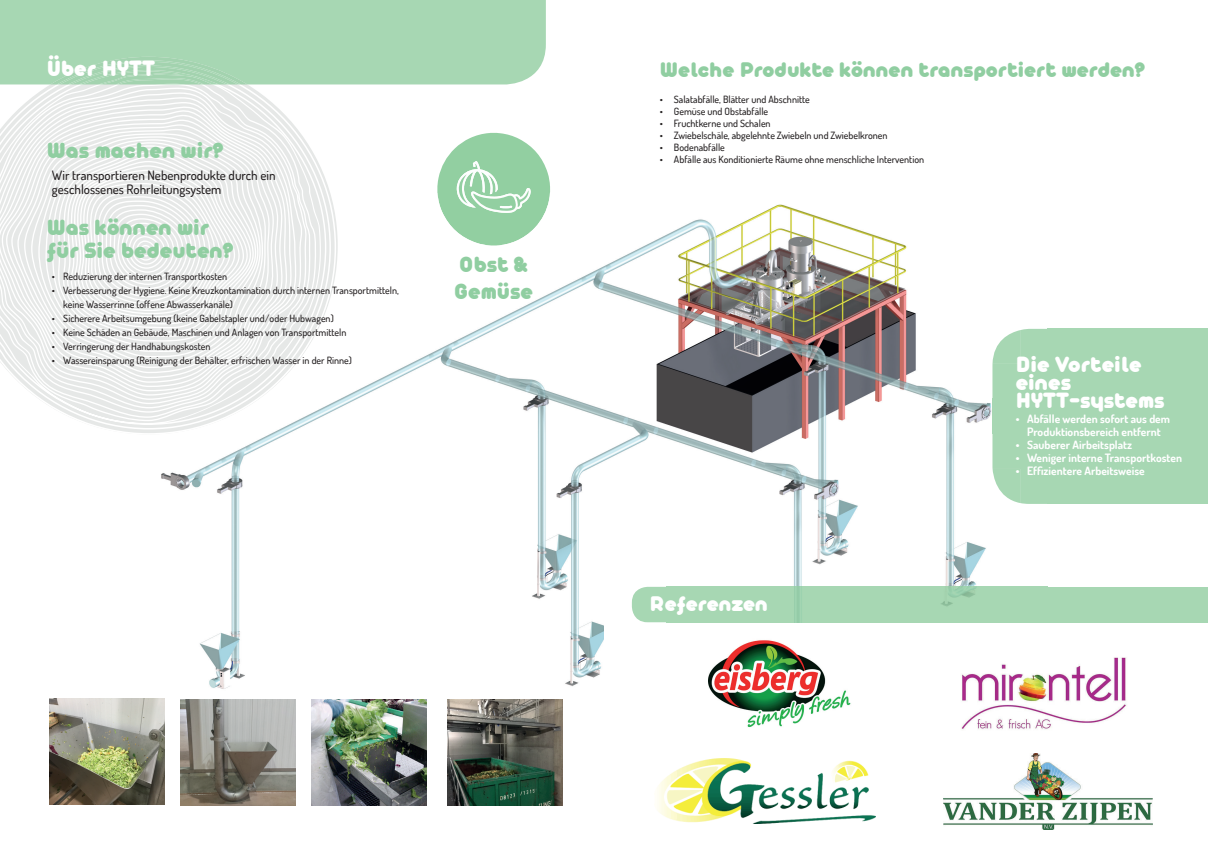
<style>
.page{position:relative;width:1208px;height:859px;background:#fff}
.page>*{position:absolute;margin:0;border:0;box-sizing:border-box;transform-origin:0 0}
.t1{font:900 24px/27px "Arista Pro";color:#90cea1}
.t2{font:900 24px/18px "Arista Pro";color:#fff}
.t3{font:900 23px "Arista Pro";color:#90cea1}
.t4{font:900 23px "Arista Pro";color:#fff}
.t5{font:500 13px/14px "Dosis";color:#231f20}
.t6{font:700 11.5px/13px "Dosis";color:#fff;text-align:center}
.t7{font:500 10px/14px "Dosis";color:#231f20}
</style>
<div class="page">
<img style="left:124px;top:204px;width:923px;height:496px">
<svg style="left:0;top:84px;width:336px;height:350px;fill:#eceded"></svg>
<div style="left:604px;top:622px;width:604px;height:237px;background:#fff"></div>
<div style="left:0;top:0;width:546px;height:84px;background:#a7d7b3"></div>
<svg style="left:50px;top:57px;width:197px;height:27px;background:#a8d6b3"></svg>
<svg style="left:437px;top:133px;width:114px;height:113px"></svg>
<div style="left:1047px;top:329px;width:160px;height:175px;background:#a7d7b3"></div>
<img style="left:992px;top:329px;width:55px;height:175px">
<div style="left:1047px;top:587px;width:161px;height:35px;background:#a7d7b3"></div>
<div style="left:632px;top:587px;width:415px;height:35px;background:#a7d7b3"></div>
<img style="left:943px;top:754px;width:209px;height:76px">
<img style="left:657px;top:758px;width:218px;height:66px">
<img style="left:961px;top:657px;width:166px;height:73px">
<img style="left:709px;top:640px;width:142px;height:88px">
<img style="left:50px;top:699px;width:115px;height:106px">
<img style="left:180px;top:700px;width:116px;height:105px">
<img style="left:311px;top:700px;width:115px;height:105px">
<img style="left:447px;top:700px;width:116px;height:105px">
<h1 class="t2" style="left:47px;top:60px;width:110px">Über HYTT</h1>
<h1 class="t1" style="left:47px;top:137px;width:178px">Was machen wir?</h1>
<h3 class="t5" style="left:52px;top:168px;width:225px">Wir transportieren Nebenprodukte durch ein geschlossenes Rohrleitungsystem</h3>
<h1 class="t1" style="left:47px;top:216px;width:188px;line-height:23px">Was können wir für Sie bedeuten?</h1>
<p class="t7" style="left:52px;top:269px;width:177px">• Reduzierung der internen Transportkosten</p>
<p class="t7" style="left:63px;top:283px;width:337px;text-indent:-11px">• Verbesserung der Hygiene. Keine Kreuzkontamination durch internen Transportmitteln, keine Wasserrinne (offene Abwasserkanäle)</p>
<p class="t7" style="left:52px;top:311px;width:283px">• Sicherere Arbeitsumgebung (keine Gabelstapler und/oder Hubwagen)</p>
<p class="t7" style="left:52px;top:325px;width:296px">• Keine Schäden an Gebäude, Maschinen und Anlagen von Transportmitteln</p>
<p class="t7" style="left:52px;top:339px;width:160px">• Verringerung der Handhabungskosten</p>
<p class="t7" style="left:52px;top:353px;width:301px">• Wassereinsparung (Reinigung der Behälter, erfrischen Wasser in der Rinne)</p>
<h1 class="t1" style="left:454px;top:251px;width:81px">Obst &amp;<br>Gemüse</h1>
<h2 class="t3" style="left:660px;top:55px;width:486px">Welche Produkte können transportiert werden?</h2>
<p class="t7" style="left:660px;top:92px;width:152px">• Salatabfälle, Blätter und Abschnitte</p>
<p class="t7" style="left:660px;top:104px;width:110px">• Gemüse und Obstabfälle</p>
<p class="t7" style="left:660px;top:116px;width:112px">• Fruchtkerne und Schalen</p>
<p class="t7" style="left:660px;top:128px;width:229px">• Zwiebelschäle, abgelehnte Zwiebeln und Zwiebelkronen</p>
<p class="t7" style="left:660px;top:140px;width:67px">• Bodenabfälle</p>
<p class="t7" style="left:660px;top:152px;width:266px">• Abfälle aus Konditionierte Räume ohne menschliche Intervention</p>
<h2 class="t4" style="left:650px;top:589px;width:119px">Referenzen</h2>
<h1 class="t2" style="left:1015px;top:356px;width:150px">Die Vorteile eines<br>HYTT-systems</h1>
<p class="t6" style="left:1015px;top:412px;width:156px">• Abfälle werden sofort aus dem<br>Produktionsbereich entfernt</p>
<p class="t6" style="left:1015px;top:438px;width:118px">• Sauberer Airbeitsplatz</p>
<p class="t6" style="left:1015px;top:451px;width:168px">• Weniger interne Transportkosten</p>
<p class="t6" style="left:1015px;top:464px;width:131px">• Effizientere Arbeitsweise</p>
</div>
